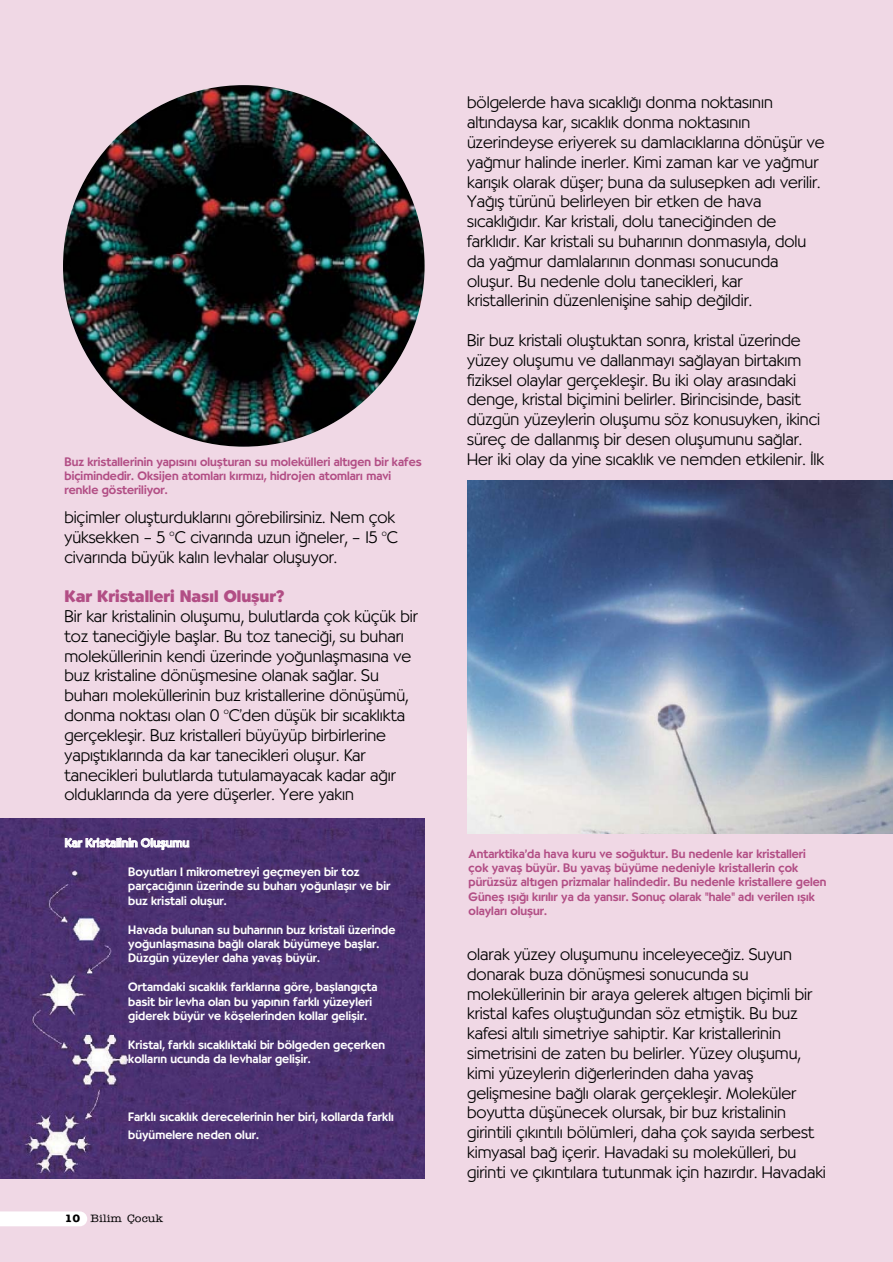
<style>
.page{position:relative;width:893px;height:1262px;background:#fff}
.page>*{position:absolute;margin:0;border:0;box-sizing:border-box;transform-origin:0 0}
.t1{font:300 16.5px/19.8px "Bernhard";color:#000}
.t2{font:700 16.5px "Bernhard";color:#b24e85}
.t3{font:500 12px/14.4px "Bernhard";color:#fff}
.t4{font:500 12px/14.4px "Bernhard";color:#b24e85}
.t5{font:500 10.8px "American Type Writer";color:#000;scale:1.11 1}
.s1{font-weight:700}
</style>
<div class="page">
<div style="left:0;top:0;width:892px;height:1262px;background:#f0d8e5"></div>
<img style="left:63px;top:85px;width:361px;height:361px;border-radius:50%">
<img style="left:0;top:819px;width:424px;height:359px">
<svg style="left:0;top:1211px;width:87px;height:15px"></svg>
<img style="left:467px;top:480px;width:425px;height:353px">
<p class="t4" style="left:64px;top:455px;width:359px">Buz kristallerinin yap›s›n› oluflturan su molekülleri alt›gen bir kafes biçimindedir. Oksijen atomlar› k›rm›z›, hidrojen atomlar› mavi renkle gösteriliyor.</p>
<p class="t1" style="left:64px;top:509px;width:335px">biçimler oluflturduklar›n› görebilirsiniz. Nem çok yüksekken – 5 <sup>o</sup>C civar›nda uzun i¤neler, – 15 <sup>o</sup>C civar›nda büyük kal›n levhalar olufluyor.</p>
<p class="t2" style="left:64px;top:590px;width:221px">Kar Kristalleri Nas›l Oluflur?</p>
<p class="t1" style="left:64px;top:608px;width:355px">Bir kar kristalinin oluflumu, bulutlarda çok küçük bir toz taneci¤iyle bafllar. Bu toz taneci¤i, su buhar› moleküllerinin kendi üzerinde yo¤unlaflmas›na ve buz kristaline dönüflmesine olanak sa¤lar. Su buhar› moleküllerinin buz kristallerine dönüflümü, donma noktas› olan 0 <sup>o</sup>C’den düflük bir s›cakl›kta gerçekleflir. Buz kristalleri büyüyüp birbirlerine yap›flt›klar›nda da kar tanecikleri oluflur. Kar tanecikleri bulutlarda tutulamayacak kadar a¤›r olduklar›nda da yere düflerler. Yere yak›n</p>
<p class="t3" style="left:65px;top:837px;width:126px">Kar Kristalinin Oluflumu</p>
<p class="t3" style="left:128px;top:866px;width:263px">Boyutlar› 1 mikrometreyi geçmeyen bir toz parçac›¤›n›n üzerinde su buhar› yo¤unlafl›r ve bir buz kristali oluflur.</p>
<p class="t3" style="left:128px;top:923px;width:269px">Havada bulunan su buhar›n›n buz kristali üzerinde yo¤unlaflmas›na ba¤l› olarak büyümeye bafllar.<br>Düzgün yüzeyler daha yavafl büyür.</p>
<p class="t3" style="left:128px;top:981px;width:251px">Ortamdaki s›cakl›k farklar›na göre, bafllang›çta basit bir levha olan bu yap›n›n farkl› yüzeyleri giderek büyür ve köflelerinden kollar geliflir.</p>
<p class="t3" style="left:128px;top:1038px;width:258px">Kristal, farkl› s›cakl›ktaki bir bölgeden geçerken kollar›n ucunda da levhalar geliflir.</p>
<p class="t3" style="left:128px;top:1109px;width:267px;line-height:18px">Farkl› s›cakl›k derecelerinin her biri, kollarda farkl› büyümelere neden olur.</p>
<p class="t5" style="left:64px;top:1214px;width:90px"><span class="s1">10</span> Bilim Çocuk</p>
<p class="t1" style="left:467px;top:94px;width:359px">bölgelerde hava s›cakl›¤› donma noktas›n›n alt›ndaysa kar, s›cakl›k donma noktas›n›n üzerindeyse eriyerek su damlac›klar›na dönüflür ve ya¤mur halinde inerler. Kimi zaman kar ve ya¤mur kar›fl›k olarak düfler; buna da sulusepken ad› verilir.<br>Ya¤›fl türünü belirleyen bir etken de hava s›cakl›¤›d›r. Kar kristali, dolu taneci¤inden de farkl›d›r. Kar kristali su buhar›n›n donmas›yla, dolu da ya¤mur damlalar›n›n donmas› sonucunda oluflur. Bu nedenle dolu tanecikleri, kar kristallerinin düzenlenifline sahip de¤ildir.</p>
<p class="t1" style="left:467px;top:332px;width:358px">Bir buz kristali olufltuktan sonra, kristal üzerinde yüzey oluflumu ve dallanmay› sa¤layan birtak›m fiziksel olaylar gerçekleflir. Bu iki olay aras›ndaki denge, kristal biçimini belirler. Birincisinde, basit düzgün yüzeylerin oluflumu söz konusuyken, ikinci süreç de dallanm›fl bir desen oluflumunu sa¤lar.<br>Her iki olay da yine s›cakl›k ve nemden etkilenir. ‹lk</p>
<p class="t4" style="left:468px;top:847px;width:359px">Antarktika’da hava kuru ve so¤uktur. Bu nedenle kar kristalleri çok yavafl büyür. Bu yavafl büyüme nedeniyle kristallerin çok pürüzsüz alt›gen prizmalar halindedir. Bu nedenle kristallere gelen Günefl ›fl›¤› k›r›l›r ya da yans›r. Sonuç olarak "hale" ad› verilen ›fl›k olaylar› oluflur.</p>
<p class="t1" style="left:467px;top:946px;width:360px">olarak yüzey oluflumunu inceleyece¤iz. Suyun donarak buza dönüflmesi sonucunda su moleküllerinin bir araya gelerek alt›gen biçimli bir kristal kafes olufltu¤undan söz etmifltik. Bu buz kafesi alt›l› simetriye sahiptir. Kar kristallerinin simetrisini de zaten bu belirler. Yüzey oluflumu, kimi yüzeylerin di¤erlerinden daha yavafl geliflmesine ba¤l› olarak gerçekleflir. Moleküler boyutta düflünecek olursak, bir buz kristalinin girintili ç›k›nt›l› bölümleri, daha çok say›da serbest kimyasal ba¤ içerir. Havadaki su molekülleri, bu girinti ve ç›k›nt›lara tutunmak için haz›rd›r. Havadaki</p>
</div>
